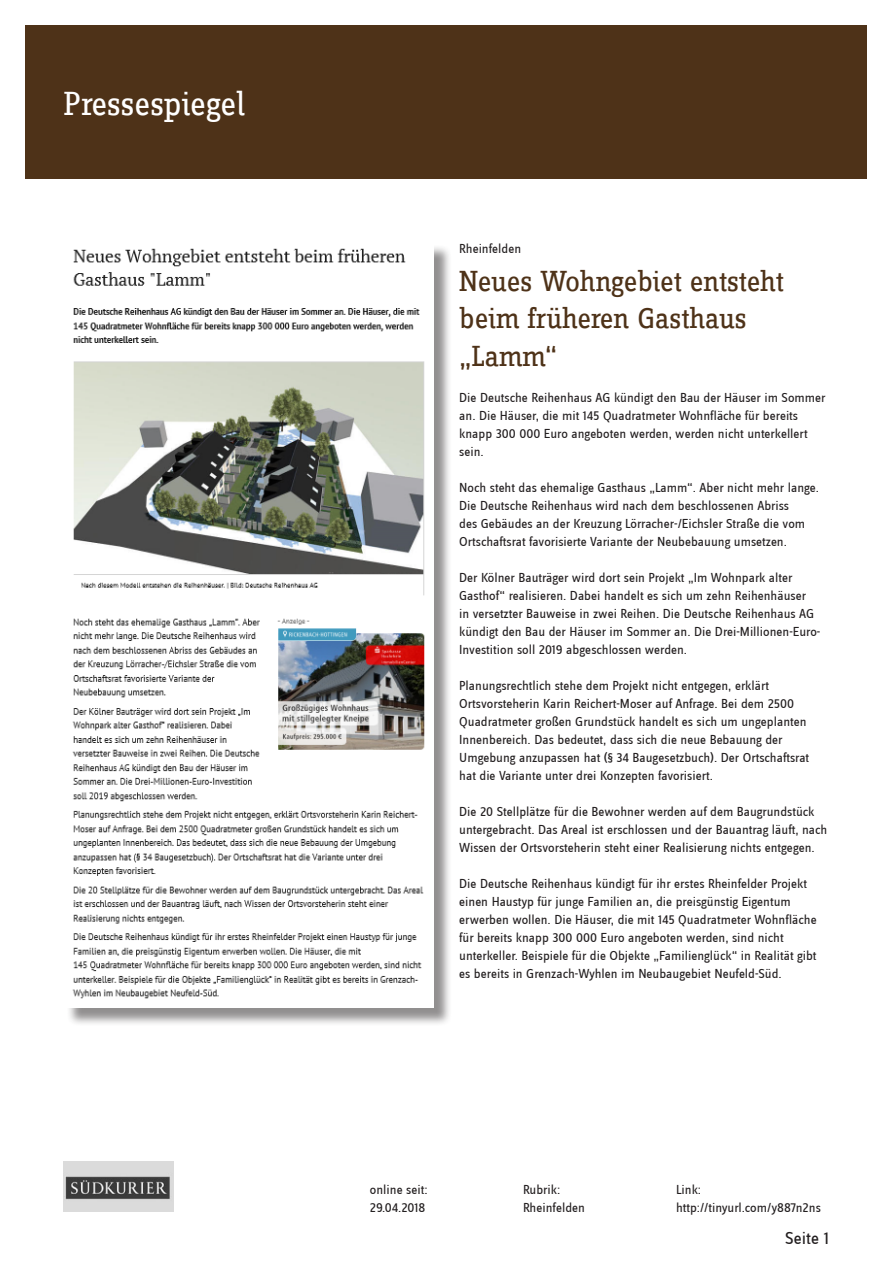
<style>
.page{position:relative;width:893px;height:1263px;background:#fff}
.page>*{position:absolute;margin:0;border:0;box-sizing:border-box;transform-origin:0 0}
.t1{font:34.5px "Zine Slab Dis";color:#fff}
._01_Headline{font:30px/37.5px "Zine Slab Dis";letter-spacing:-.01em;color:#4e3218}
._03_copy{font:18px "Zine Sans Dis";color:#231f20}
._03_copy-2{font:13.5px/18px "Zine Sans Dis";color:#231f20}
</style>
<div class="page">
<div style="left:26px;top:26px;width:841px;height:153px;background:#4e3218"></div>
<img style="left:64px;top:1161px;width:110px;height:51px">
<div style="left:66px;top:245px;width:386px;height:782px;background:#231f20;opacity:.5"></div>
<img style="left:66px;top:245px;width:367px;height:763px">
<h1 class="t1" style="left:64px;top:87px;width:183px">Pressespiegel</h1>
<p class="_03_copy-2" style="left:459px;top:241px;width:63px">Rheinfelden</p>
<p class="_01_Headline" style="left:459px;top:264px;width:326px">Neues Wohngebiet entsteht beim früheren Gasthaus „Lamm“</p>
<p class="_03_copy-2" style="left:459px;top:389px;width:368px">Die Deutsche Reihenhaus AG kündigt den Bau der Häuser im Sommer an. Die Häuser, die mit 145 Quadratmeter Wohnfläche für bereits knapp 300 000 Euro angeboten werden, werden nicht unterkellert sein.</p>
<p class="_03_copy-2" style="left:459px;top:479px;width:361px">Noch steht das ehemalige Gasthaus „Lamm“. Aber nicht mehr lange.<br>Die Deutsche Reihenhaus wird nach dem beschlossenen Abriss<br>des Gebäudes an der Kreuzung Lörracher-/Eichsler Straße die vom Ortschaftsrat favorisierte Variante der Neubebauung umsetzen.</p>
<p class="_03_copy-2" style="left:459px;top:569px;width:363px">Der Kölner Bauträger wird dort sein Projekt „Im Wohnpark alter Gasthof“ realisieren. Dabei handelt es sich um zehn Reihenhäuser<br>in versetzter Bauweise in zwei Reihen. Die Deutsche Reihenhaus AG kündigt den Bau der Häuser im Sommer an. Die Drei-Millionen-Euro-Investition soll 2019 abgeschlossen werden.</p>
<p class="_03_copy-2" style="left:459px;top:677px;width:351px">Planungsrechtlich stehe dem Projekt nicht entgegen, erklärt Ortsvorsteherin Karin Reichert-Moser auf Anfrage. Bei dem 2500<br>Quadratmeter großen Grundstück handelt es sich um ungeplanten Innenbereich. Das bedeutet, dass sich die neue Bebauung der Umgebung anzupassen hat (§ 34 Baugesetzbuch). Der Ortschaftsrat hat die Variante unter drei Konzepten favorisiert.</p>
<p class="_03_copy-2" style="left:459px;top:803px;width:370px">Die 20 Stellplätze für die Bewohner werden auf dem Baugrundstück untergebracht. Das Areal ist erschlossen und der Bauantrag läuft, nach<br>Wissen der Ortsvorsteherin steht einer Realisierung nichts entgegen.</p>
<p class="_03_copy-2" style="left:459px;top:875px;width:359px">Die Deutsche Reihenhaus kündigt für ihr erstes Rheinfelder Projekt einen Haustyp für junge Familien an, die preisgünstig Eigentum erwerben wollen. Die Häuser, die mit 145 Quadratmeter Wohnfläche für bereits knapp 300 000 Euro angeboten werden, sind nicht unterkeller. Beispiele für die Objekte „Familienglück“ in Realität gibt es bereits in Grenzach-Wyhlen im Neubaugebiet Neufeld-Süd.</p>
<p class="_03_copy-2" style="left:370px;top:1181px;width:59px">online seit:</p>
<p class="_03_copy-2" style="left:370px;top:1199px;width:57px">29.04.2018</p>
<p class="_03_copy-2" style="left:523px;top:1181px;width:39px">Rubrik:</p>
<p class="_03_copy-2" style="left:523px;top:1199px;width:63px">Rheinfelden</p>
<p class="_03_copy-2" style="left:676px;top:1181px;width:27px">Link:</p>
<p class="_03_copy-2" style="left:676px;top:1199px;width:146px">http://tinyurl.com/y887n2ns</p>
<p class="_03_copy" style="left:785px;top:1229px;width:45px">Seite 1</p>
</div>
